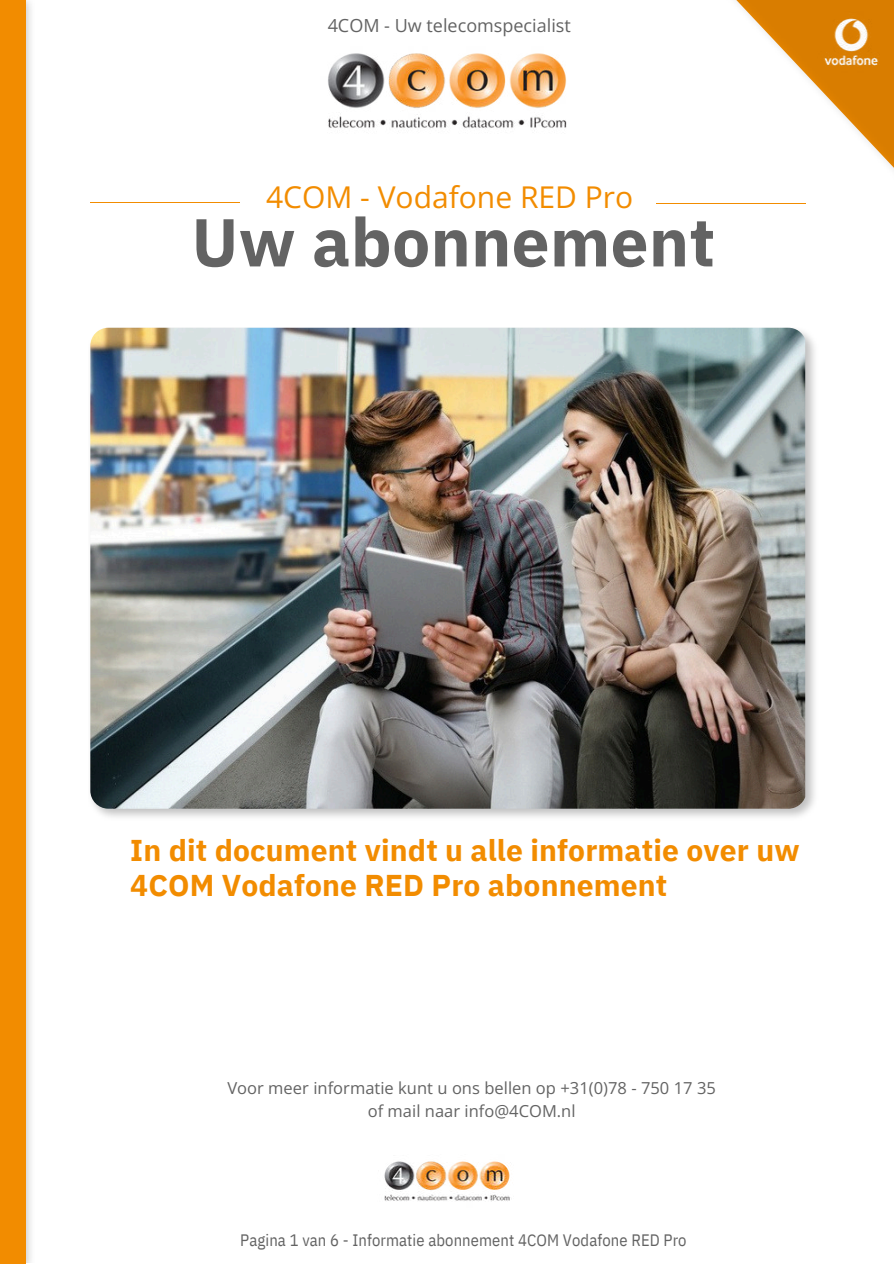
<style>
.page{position:relative;width:894px;height:1264px;background:#fff}
.page>*{position:absolute;margin:0;border:0;box-sizing:border-box;transform-origin:0 0}
.t1{font:700 67.5px "IBM Plex Sans";letter-spacing:.005em;color:#636363}
.t2{font:700 30px/35px "IBM Plex Sans";letter-spacing:.005em;color:#f28c00}
.t3{font:30px "Open Sans";color:#f28c00}
.t4{font:18px "Open Sans";color:#636363}
.t5{font:16.5px/22.5px "Open Sans";color:#636363;text-align:center}
.t6{font:16.5px "IBM Plex Sans Cond";letter-spacing:.005em;color:#636363}
</style>
<div class="page">
<hr style="left:90px;top:202px;width:150px;height:1px;background:#f28c00">
<hr style="left:655px;top:203px;width:150px;height:1px;background:#f28c00">
<img style="left:735px;top:0;width:158px;height:169px">
<img style="left:25px;top:0;width:6px;height:1262px">
<div style="left:0;top:0;width:25px;height:1263px;background:#f28c00"></div>
<img style="left:96px;top:327px;width:719px;height:490px">
<img style="left:90px;top:328px;width:715px;height:480px">
<img style="left:384px;top:1161px;width:126px;height:41px">
<img style="left:328px;top:53px;width:239px;height:75px">
<img style="left:816px;top:12px;width:68px;height:60px">
<p class="t4" style="left:327px;top:13px;width:245px">4COM - Uw telecomspecialist</p>
<h2 class="t3" style="left:266px;top:176px;width:368px">4COM - Vodafone RED Pro</h2>
<h1 class="t1" style="left:191px;top:189px;width:525px">Uw abonnement</h1>
<h2 class="t2" style="left:130px;top:830px;width:670px">In dit document vindt u alle informatie over uw<br>4COM Vodafone RED Pro abonnement</h2>
<p class="t5" style="left:227px;top:1076px;width:490px">Voor meer informatie kunt u ons bellen op +31(0)78 - 750 17 35 of mail naar info@4COM.nl</p>
<p class="t6" style="left:240px;top:1227px;width:447px">Pagina 1 van 6 - Informatie abonnement 4COM Vodafone RED Pro</p>
</div>
